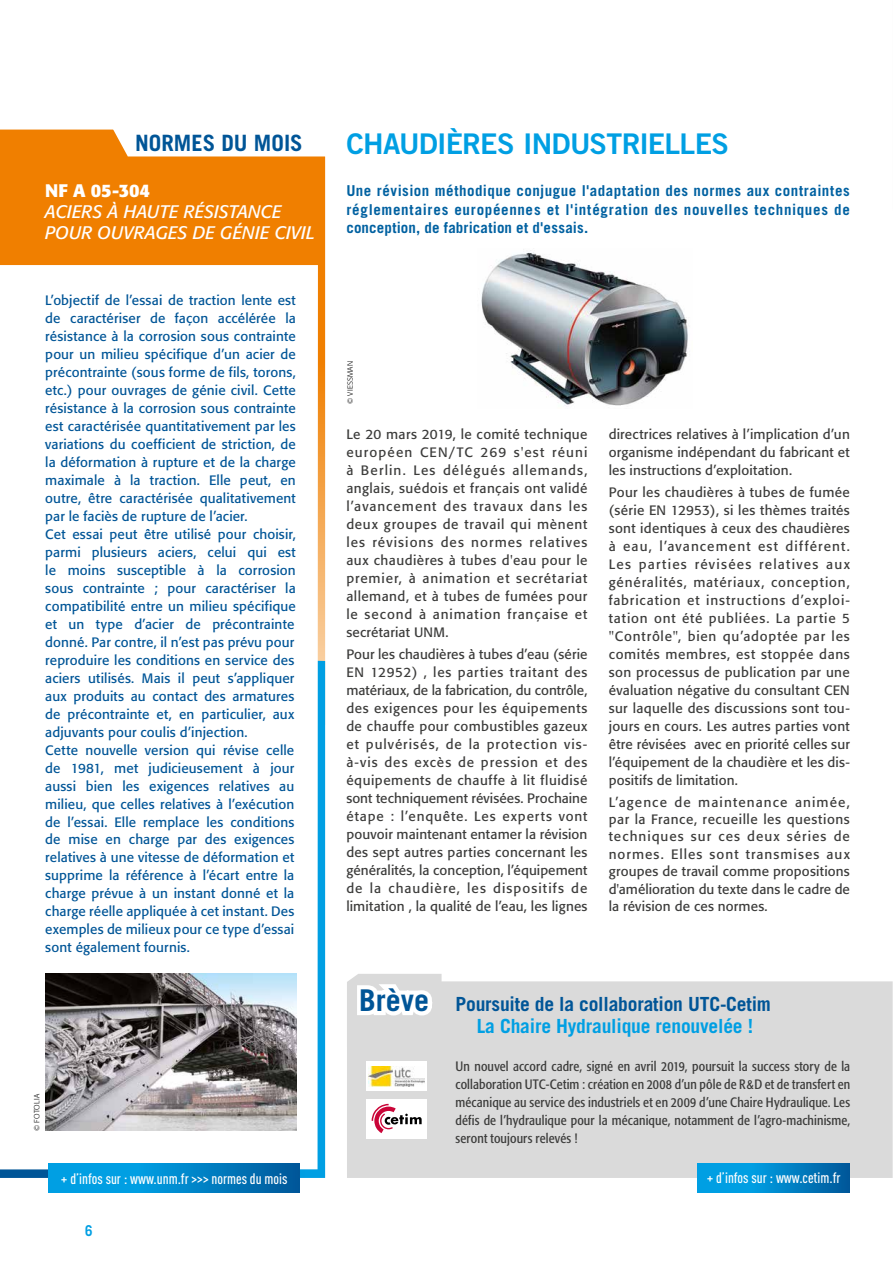
<style>
.page{position:relative;width:893px;height:1263px;background:#fff}
.page>*{position:absolute;margin:0;border:0;box-sizing:border-box;transform-origin:0 0}
.t1{font:700 30px "Trade Gothic";color:#005597}
.t2{font:28.5px "Trade Gothic Bold Two";letter-spacing:-.025em;color:#009fe3}
.t3{font:700 22.5px "Trade Gothic";color:#005597}
.t4{font:700 19.5px "Trade Gothic";letter-spacing:-.01em;color:#005597}
.t5{font:700 19.5px "Trade Gothic";letter-spacing:-.01em;color:#009fe3}
.t6{font:italic 18px/21px "Formata";color:#fff}
.t7{font:700 18px "Formata";letter-spacing:-.005em;color:#fff}
.t8{font:700 15px/18.8px "Trade Gothic";letter-spacing:.02em;color:#0061a1;text-align:justify}
.t9{font:500 15px "DIN Cond";color:#fff}
.t10{font:700 15px "Trade Gothic";color:#009fe3;scale:.89 1}
.t11{font:13.5px/18px "Formata";letter-spacing:.015em;color:#3c3c3b;text-align:justify}
.t12{font:13.5px/18px "Formata";letter-spacing:.01em;color:#005597}
.t13{font:condensed 13.5px/18px "Formata";letter-spacing:.01em;color:#3c3c3b;text-align:justify}
.t14{font:300 7.5px "Formata";letter-spacing:.02em;color:#000}
</style>
<div class="page">
<img style="left:481px;top:249px;width:207px;height:157px">
<div style="left:347px;top:974px;width:546px;height:204px;background:#dadada"></div>
<svg style="left:353px;top:977px;width:83px;height:99px"></svg>
<svg style="left:697px;top:1163px;width:153px;height:30px;background:#0087cb"></svg>
<div style="left:0;top:130px;width:325px;height:522px;background:#f07f00"></div>
<svg style="left:0;top:652px;width:325px;height:526px;background:#0599da"></svg>
<div style="left:0;top:265px;width:318px;height:904px;background:#fff"></div>
<svg style="left:112px;top:129px;width:213px;height:27px"></svg>
<svg style="left:48px;top:1163px;width:252px;height:30px;background:#0087ca"></svg>
<div style="left:366px;top:1061px;width:61px;height:30px;background:#fff"></div>
<img style="left:369px;top:1067px;width:55px;height:19px">
<div style="left:366px;top:1099px;width:61px;height:39px;background:#fff"></div>
<svg style="left:372px;top:1104px;width:50px;height:29px"></svg>
<img style="left:45px;top:974px;width:252px;height:157px">
<h3 class="t3" style="left:135px;top:129px;width:169px">NORMES DU MOIS</h3>
<h3 class="t7" style="left:45px;top:179px;width:106px">NF A 05-304</h3>
<h3 class="t6" style="left:45px;top:201px;width:271px">ACIERS À HAUTE RÉSISTANCE<br>POUR OUVRAGES DE GÉNIE CIVIL</h3>
<p class="t12" style="left:45px;top:291px;width:252px">L’objectif de l’essai de traction lente est de caractériser de façon accélérée la résistance à la corrosion sous contrainte pour un milieu spécifique d’un acier de précontrainte (sous forme de fils, torons, etc.) pour ouvrages de génie civil. Cette résistance à la corrosion sous contrainte est caractérisée quantitativement par les variations du coefficient de striction, de la déformation à rupture et de la charge maximale à la traction. Elle peut, en outre, être caractérisée qualitativement par le faciès de rupture de l’acier.<br>Cet essai peut être utilisé pour choisir, parmi plusieurs aciers, celui qui est le moins susceptible à la corrosion sous contrainte ; pour caractériser la compatibilité entre un milieu spécifique et un type d’acier de précontrainte donné. Par contre, il n’est pas prévu pour reproduire les conditions en service des aciers utilisés. Mais il peut s’appliquer aux produits au contact des armatures de précontrainte et, en particulier, aux adjuvants pour coulis d’injection.<br>Cette nouvelle version qui révise celle de 1981, met judicieusement à jour aussi bien les exigences relatives au milieu, que celles relatives à l’exécution de l’essai. Elle remplace les conditions de mise en charge par des exigences relatives à une vitesse de déformation et supprime la référence à l’écart entre la charge prévue à un instant donné et la charge réelle appliquée à cet instant. Des exemples de milieux pour ce type d’essai sont également fournis.</p>
<p class="t14" style="left:33px;top:1131px;width:38px;rotate:-90deg">© FOTOLIA</p>
<p class="t9" style="left:61px;top:1170px;width:228px">+ d’infos sur : www.unm.fr &gt;&gt;&gt; normes du mois</p>
<p class="t10" style="left:85px;top:1222px;width:10px">6</p>
<h2 class="t2" style="left:346px;top:126px;width:384px">CHAUDIÈRES INDUSTRIELLES</h2>
<p class="t8" style="left:346px;top:181px;width:505px">Une révision méthodique conjugue l'adaptation des normes aux contraintes réglementaires européennes et l'intégration des nouvelles techniques de conception, de fabrication et d'essais.</p>
<p class="t14" style="left:346px;top:404px;width:44px;rotate:-90deg">© VIESSMAN</p>
<p class="t11" style="left:346px;top:425px;width:243px">Le 20 mars 2019, le comité technique européen CEN/TC 269 s'est réuni à Berlin. Les délégués allemands, anglais, suédois et français ont validé l’avancement des travaux dans les deux groupes de travail qui mènent les révisions des normes relatives aux chaudières à tubes d'eau pour le premier, à animation et secrétariat allemand, et à tubes de fumées pour le second à animation française et secrétariat UNM.</p>
<p class="t11" style="left:346px;top:645px;width:243px">Pour les chaudières à tubes d’eau (série EN 12952) , les parties traitant des matériaux, de la fabrication, du contrôle, des exigences pour les équipements de chauffe pour combustibles gazeux et pulvérisés, de la protection vis&shy;à-vis des excès de pression et des équipements de chauffe à lit fluidisé sont techniquement révisées. Prochaine étape : l’enquête. Les experts vont pouvoir maintenant entamer la révision des sept autres parties concernant les généralités, la conception, l’équipement de la chaudière, les dispositifs de limitation , la qualité de l’eau, les lignes</p>
<p class="t11" style="left:609px;top:425px;width:243px">directrices relatives à l’implication d’un organisme indépendant du fabricant et les instructions d’exploitation.</p>
<p class="t11" style="left:609px;top:483px;width:243px">Pour les chaudières à tubes de fumée (série EN 12953), si les thèmes traités sont identiques à ceux des chaudières à eau, l’avancement est différent.<br>Les parties révisées relatives aux généralités, matériaux, conception, fabrication et instructions d’exploi&shy;tation ont été publiées. La partie 5 "Contrôle", bien qu’adoptée par les comités membres, est stoppée dans son processus de publication par une évaluation négative du consultant CEN sur laquelle des discussions sont tou&shy;jours en cours. Les autres parties vont être révisées avec en priorité celles sur l’équipement de la chaudière et les dis&shy;positifs de limitation.</p>
<p class="t11" style="left:609px;top:793px;width:243px;line-height:17.4px">L’agence de maintenance animée, par la France, recueille les questions techniques sur ces deux séries de normes. Elles sont transmises aux groupes de travail comme propositions d'amélioration du texte dans le cadre de la révision de ces normes.</p>
<h1 class="t1" style="left:359px;top:982px;width:71px">Brève</h1>
<h3 class="t4" style="left:456px;top:991px;width:317px">Poursuite de la collaboration UTC-Cetim</h3>
<h3 class="t5" style="left:477px;top:1014px;width:278px">La Chaire Hydraulique renouvelée !</h3>
<p class="t13" style="left:456px;top:1057px;width:396px">Un nouvel accord cadre, signé en avril 2019, poursuit la success story de la collaboration UTC-Cetim : création en 2008 d’un pôle de R&amp;D et de transfert en mécanique au service des industriels et en 2009 d’une Chaire Hydraulique. Les défis de l’hydraulique pour la mécanique, notamment de l’agro-machinisme, seront toujours relevés !</p>
<p class="t9" style="left:707px;top:1168px;width:135px">+ d’infos sur : www.cetim.fr</p>
</div>
